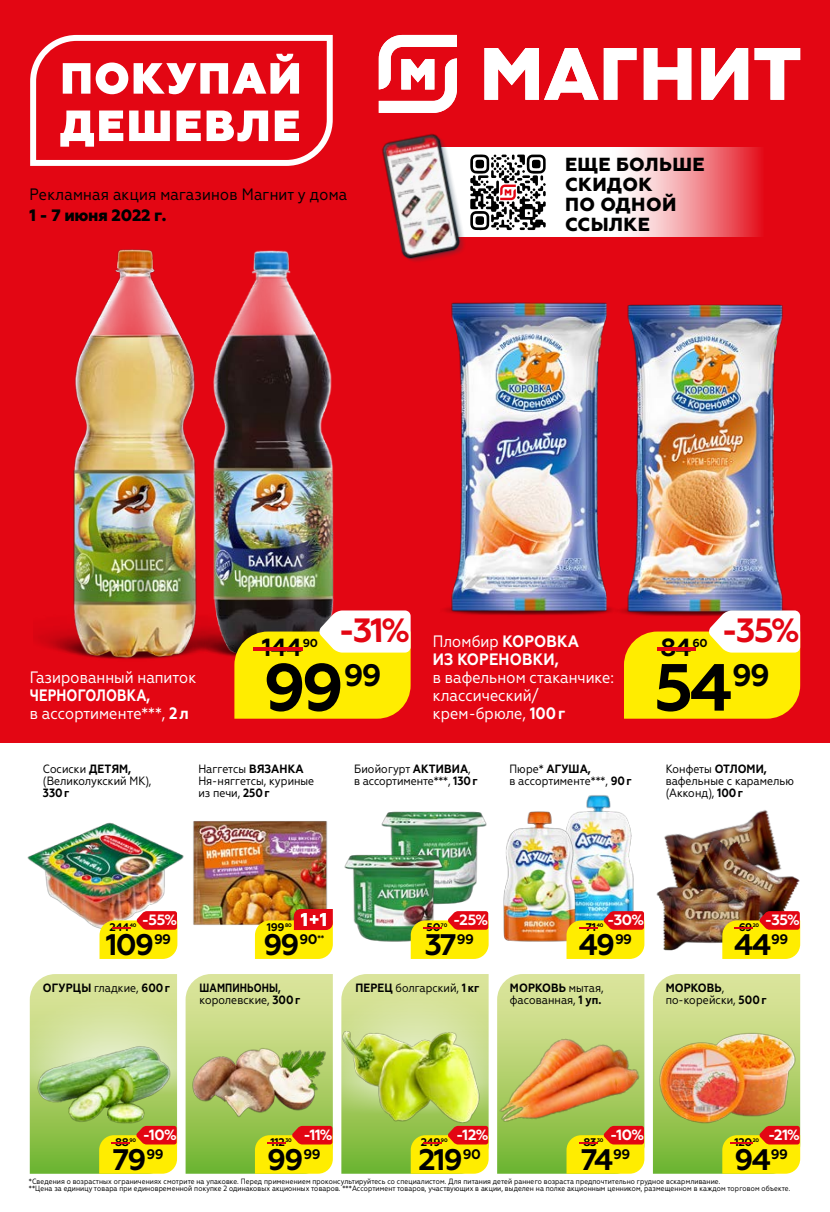
<style>
.page{position:relative;width:830px;height:1212px;background:#fff}
.page>*{position:absolute;margin:0;border:0;box-sizing:border-box;transform-origin:0 0}
.t1{font:700 66.45px "Geometria";color:#000}
.t2{font:700 33.6px "Geometria";color:#e30613}
.t3{font:700 29.7px "Geometria";letter-spacing:-.055em;color:#000}
.t4{font:700 24.75px "Geometria";color:#000}
.t5{font:800 18.9px/20.1px "Geometria";letter-spacing:.02em;color:#000}
.t6{font:16.5px/18px "Geometria Narrow";color:#fff}
.t7{font:16.5px "Geometria Narrow";letter-spacing:.01em;color:#000}
.t8{font:700 16.5px/18px "Geometria Narrow";letter-spacing:.01em;color:#fff}
.t9{font:800 16.5px "Geometria";letter-spacing:-.02em;color:#000}
.t10{font:700 14.85px "Geometria";color:#fff}
.t11{font:12px/12px "Geometria Narrow";color:#000}
.t12{font:700 12px/12px "Geometria Narrow";letter-spacing:.01em;color:#000;scale:.9 1}
.t13{font:700 12px "Geometria Narrow";letter-spacing:.01em;color:#000}
.t14{font:700 11.55px "Geometria";color:#000}
.t15{font:700 11.1px "Geometria";letter-spacing:-.03em;color:#000}
.t16{font:7.65px/7.5px "Geometria Narrow";letter-spacing:.01em;color:#000}
.t17{font:700 5.1px "Geometria";color:#000}
.s1{font-weight:700}
.s2{font-size:24.75px;color:#e30613}
.s3{font-weight:400}
.s4{color:#e30613}
.s5{font-size:11.1px;color:#e30613}
</style>
<div class="page">
<div style="left:0;top:0;width:829px;height:743px;background:#e30613"></div>
<svg style="left:30px;top:35px;width:302px;height:131px"></svg>
<img style="left:381px;top:811px;width:106px;height:93px">
<img style="left:193px;top:821px;width:135px;height:120px">
<img style="left:27px;top:822px;width:157px;height:119px">
<svg style="left:99px;top:911px;width:78px;height:48px;background:#f4b816"></svg>
<img style="left:344px;top:847px;width:100px;height:95px">
<svg style="left:410px;top:911px;width:78px;height:48px;background:#eeb718"></svg>
<img style="left:668px;top:810px;width:105px;height:25px">
<img style="left:656px;top:835px;width:145px;height:116px">
<svg style="left:722px;top:911px;width:77px;height:48px;background:#ebb20e"></svg>
<svg style="left:255px;top:909px;width:78px;height:50px;background:#f2b914"></svg>
<img style="left:488px;top:989px;width:157px;height:174px">
<svg style="left:476px;top:147px;width:284px;height:90px;background:#f7bdc0"></svg>
<img style="left:382px;top:133px;width:94px;height:129px">
<svg style="left:470px;top:154px;width:75px;height:76px;background:#898484"></svg>
<img style="left:216px;top:250px;width:118px;height:407px">
<img style="left:63px;top:249px;width:153px;height:411px">
<img style="left:577px;top:795px;width:57px;height:116px">
<img style="left:503px;top:811px;width:74px;height:131px">
<img style="left:622px;top:304px;width:167px;height:309px">
<img style="left:444px;top:302px;width:169px;height:313px">
<svg style="left:623px;top:610px;width:176px;height:109px;background:#f7ce30"></svg>
<svg style="left:234px;top:610px;width:176px;height:109px;background:#e5d332"></svg>
<svg style="left:566px;top:911px;width:78px;height:48px;background:#e7ba1b"></svg>
<img style="left:497px;top:974px;width:147px;height:200px">
<img style="left:30px;top:974px;width:147px;height:200px">
<img style="left:185px;top:974px;width:148px;height:200px">
<img style="left:652px;top:974px;width:147px;height:200px">
<img style="left:488px;top:974px;width:4px;height:146px">
<img style="left:341px;top:974px;width:147px;height:200px">
<svg style="left:643px;top:48px;width:48px;height:52px"></svg>
<svg style="left:754px;top:48px;width:45px;height:52px"></svg>
<svg style="left:701px;top:48px;width:46px;height:52px"></svg>
<svg style="left:484px;top:48px;width:152px;height:52px"></svg>
<svg style="left:378px;top:35px;width:78px;height:78px"></svg>
<h3 class="t7" style="left:30px;top:185px;width:319px">Рекламная акция магазинов Магнит у дома</h3>
<h3 class="t9" style="left:30px;top:206px;width:138px">1 - 7 июня 2022 г.</h3>
<h3 class="t5" style="left:564px;top:155px;width:141px">ЕЩЕ БОЛЬШЕ<br>СКИДОК<br>ПО ОДНОЙ<br>ССЫЛКЕ</h3>
<h3 class="t6" style="left:30px;top:668px;width:168px">Газированный напиток</h3>
<h3 class="t6" style="left:30px;top:686px;width:160px"><span class="s1">ЧЕРНОГОЛОВКА,<br></span>в ассортименте***, <span class="s1">2л</span></h3>
<h2 class="t2" style="left:338px;top:610px;width:73px">-31%</h2>
<h3 class="t14" style="left:237px;top:636px;width:82px"><span class="s2">-</span>90</h3>
<h1 class="t1" style="left:263px;top:648px;width:120px">99<sup>99</sup></h1>
<h3 class="t4" style="left:262px;top:632px;width:41px">144</h3>
<h3 class="t8" style="left:432px;top:632px;width:147px"><span class="s3">Пломбир</span> КОРОВКА<br>ИЗ КОРЕНОВКИ,</h3>
<h3 class="t6" style="left:432px;top:668px;width:182px">в вафельном стаканчике: классический/ крем-брюле, <span class="s1">100г</span></h3>
<h2 class="t2" style="left:721px;top:610px;width:80px">-35%</h2>
<h3 class="t4" style="left:660px;top:632px;width:32px">84</h3>
<h3 class="t14" style="left:645px;top:636px;width:64px"><span class="s2">-</span>60</h3>
<h1 class="t1" style="left:653px;top:648px;width:117px">54<sup>99</sup></h1>
<h3 class="t11" style="left:43px;top:763px;width:110px">Сосиски <span class="s1">ДЕТЯМ, </span>(Великолукский МК),</h3>
<h3 class="t13" style="left:43px;top:785px;width:28px">330г</h3>
<h3 class="t11" style="left:198px;top:763px;width:117px">Наггетсы <span class="s1">ВЯЗАНКА<br></span>Ня-няггетсы, куриные из печи, <span class="s1">250г</span></h3>
<h3 class="t11" style="left:354px;top:763px;width:125px">Биойогурт <span class="s1">АКТИВИА</span>, в ассортименте***, <span class="s1">130г</span></h3>
<h3 class="t11" style="left:509px;top:763px;width:124px">Пюре* <span class="s1">АГУША,<br></span>в ассортименте***, <span class="s1">90г</span></h3>
<h3 class="t11" style="left:665px;top:763px;width:130px">Конфеты <span class="s1">ОТЛОМИ, </span>вафельные с карамелью (Акконд), <span class="s1">100г</span></h3>
<h3 class="t10" style="left:142px;top:911px;width:37px">-55%</h3>
<h3 class="t3" style="left:106px;top:927px;width:67px">109<sup>99</sup></h3>
<h3 class="t15" style="left:106px;top:921px;width:32px"><span class="s4">-</span>244<sup>40</sup></h3>
<h3 class="t15" style="left:267px;top:921px;width:26px">199<sup>80</sup></h3>
<h3 class="t3" style="left:263px;top:927px;width:63px">99<sup>90</sup><sup>**</sup></h3>
<h3 class="t10" style="left:453px;top:911px;width:36px">-25%</h3>
<h3 class="t3" style="left:424px;top:927px;width:51px">37<sup>99</sup></h3>
<h3 class="t15" style="left:416px;top:921px;width:32px"><span class="s4">-</span>50<sup>70</sup></h3>
<h3 class="t10" style="left:607px;top:911px;width:39px">-30%</h3>
<h3 class="t3" style="left:578px;top:927px;width:55px">49<sup>99</sup></h3>
<h3 class="t15" style="left:572px;top:921px;width:32px"><span class="s4">-</span>71<sup>40</sup></h3>
<h3 class="t10" style="left:764px;top:911px;width:37px">-35%</h3>
<h3 class="t3" style="left:733px;top:927px;width:56px">44<sup>99</sup></h3>
<h3 class="t15" style="left:728px;top:921px;width:32px"><span class="s4">-</span>69<sup>20</sup></h3>
<h3 class="t13" style="left:43px;top:980px;width:129px">ОГУРЦЫ <span class="s3">гладкие,</span> 600г</h3>
<h3 class="t12" style="left:199px;top:982px;width:113px">ШАМПИНЬОНЫ, <span class="s3">королевские,</span> 300г</h3>
<h3 class="t11" style="left:355px;top:982px;width:125px"><span class="s1">ПЕРЕЦ</span> болгарский, <span class="s1">1кг</span></h3>
<h3 class="t11" style="left:509px;top:982px;width:95px"><span class="s1">МОРКОВЬ</span> мытая, фасованная, <span class="s1">1 уп.</span></h3>
<h3 class="t11" style="left:665px;top:982px;width:102px"><span class="s1">МОРКОВЬ</span>, по-корейски, <span class="s1">500г</span></h3>
<h3 class="t10" style="left:143px;top:1126px;width:36px">-10%</h3>
<h3 class="t3" style="left:113px;top:1142px;width:52px">79<sup>99</sup></h3>
<h3 class="t15" style="left:105px;top:1135px;width:32px"><span class="s4">-</span>88<sup>90</sup></h3>
<h3 class="t10" style="left:303px;top:1126px;width:31px">-11%</h3>
<h3 class="t3" style="left:267px;top:1142px;width:55px">99<sup>99</sup></h3>
<h3 class="t15" style="left:261px;top:1135px;width:32px"><span class="s4">-</span>112<sup>30</sup></h3>
<h3 class="t10" style="left:456px;top:1126px;width:34px">-12%</h3>
<h3 class="t3" style="left:418px;top:1142px;width:64px">219<sup>90</sup></h3>
<h3 class="t15" style="left:417px;top:1135px;width:32px"><span class="s4">-</span>249<sup>90</sup></h3>
<h3 class="t10" style="left:610px;top:1126px;width:36px">-10%</h3>
<h3 class="t3" style="left:580px;top:1142px;width:51px">74<sup>99</sup></h3>
<h3 class="t15" style="left:572px;top:1135px;width:32px"><span class="s4">-</span>83<sup>30</sup></h3>
<h3 class="t10" style="left:767px;top:1126px;width:34px">-21%</h3>
<h3 class="t15" style="left:734px;top:1135px;width:19px">120</h3>
<p class="t17" style="left:722px;top:1137px;width:38px"><span class="s5">-</span>20</p>
<h3 class="t3" style="left:734px;top:1142px;width:55px">94<sup>99</sup></h3>
<p class="t16" style="left:29px;top:1177px;width:762px">*Сведения о возрастных ограничениях смотрите на упаковке. Перед применением проконсультируйтесь со специалистом. Для питания детей раннего возраста предпочтительно грудное вскармливание.<br>**Цена за единицу товара при единовременной покупке 2 одинаковых акционных товаров. ***Ассортимент товаров, участвующих в акции, выделен на полке акционным ценником, размещенном в каждом торговом объекте.</p>
</div>
